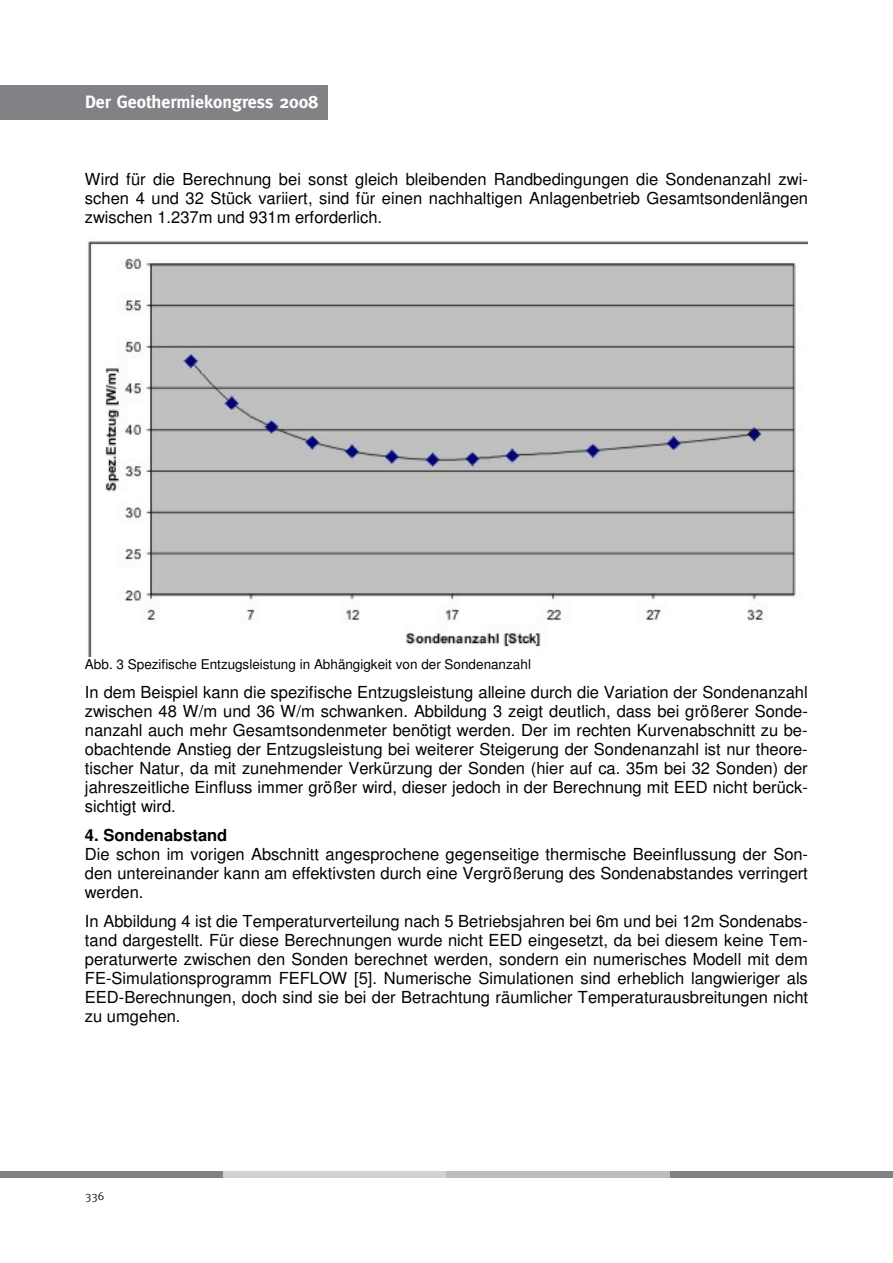
<style>
.page{position:relative;width:893px;height:1263px;background:#fff}
.page>*{position:absolute;margin:0;border:0;box-sizing:border-box;transform-origin:0 0}
.t1{font:700 18px "Meta";color:#fff}
.t2{font:16.5px/18.9px "Helvetica";color:#000;text-align:justify}
.t3{font:700 16.5px "Helvetica";color:#000}
.t4{font:13.5px "Helvetica";letter-spacing:.005em;color:#000}
.t5{font:12px "Meta";color:#231f20}
</style>
<div class="page">
<div style="left:0;top:85px;width:327px;height:34px;background:#808285"></div>
<div style="left:0;top:1171px;width:223px;height:7px;background:#808285"></div>
<div style="left:223px;top:1171px;width:223px;height:7px;background:#d1d2d4"></div>
<div style="left:446px;top:1171px;width:224px;height:7px;background:#bcbdc0"></div>
<div style="left:670px;top:1171px;width:223px;height:7px;background:#808285"></div>
<img style="left:87px;top:241px;width:720px;height:415px">
<p class="t1" style="left:85px;top:91px;width:234px">Der Geothermiekongress 2008</p>
<p class="t2" style="left:85px;top:170px;width:725px">Wird für die Berechnung bei sonst gleich bleibenden Randbedingungen die Sondenanzahl zwi&shy;schen 4 und 32 Stück variiert, sind für einen nachhaltigen Anlagenbetrieb Gesamtsondenlängen zwischen 1.237m und 931m erforderlich.</p>
<p class="t4" style="left:85px;top:656px;width:447px">Abb. 3 Spezifische Entzugsleistung in Abhängigkeit von der Sondenanzahl</p>
<p class="t2" style="left:85px;top:682px;width:724px">In dem Beispiel kann die spezifische Entzugsleistung alleine durch die Variation der Sondenanzahl zwischen 48 W/m und 36 W/m schwanken. Abbildung 3 zeigt deutlich, dass bei größerer Sonde&shy;nanzahl auch mehr Gesamtsondenmeter benötigt werden. Der im rechten Kurvenabschnitt zu be&shy;obachtende Anstieg der Entzugsleistung bei weiterer Steigerung der Sondenanzahl ist nur theore&shy;tischer Natur, da mit zunehmender Verkürzung der Sonden (hier auf ca. 35m bei 32 Sonden) der jahreszeitliche Einfluss immer größer wird, dieser jedoch in der Berechnung mit EED nicht berück&shy;sichtigt wird.</p>
<p class="t3" style="left:85px;top:828px;width:144px">4. Sondenabstand</p>
<p class="t2" style="left:85px;top:844px;width:724px">Die schon im vorigen Abschnitt angesprochene gegenseitige thermische Beeinflussung der Son&shy;den untereinander kann am effektivsten durch eine Vergrößerung des Sondenabstandes verringert werden.</p>
<p class="t2" style="left:85px;top:911px;width:724px">In Abbildung 4 ist die Temperaturverteilung nach 5 Betriebsjahren bei 6m und bei 12m Sondenabs&shy;tand dargestellt. Für diese Berechnungen wurde nicht EED eingesetzt, da bei diesem keine Tem&shy;peraturwerte zwischen den Sonden berechnet werden, sondern ein numerisches Modell mit dem FE-Simulationsprogramm FEFLOW [5]. Numerische Simulationen sind erheblich langwieriger als EED-Berechnungen, doch sind sie bei der Betrachtung räumlicher Temperaturausbreitungen nicht zu umgehen.</p>
<p class="t5" style="left:85px;top:1189px;width:21px">336</p>
</div>
